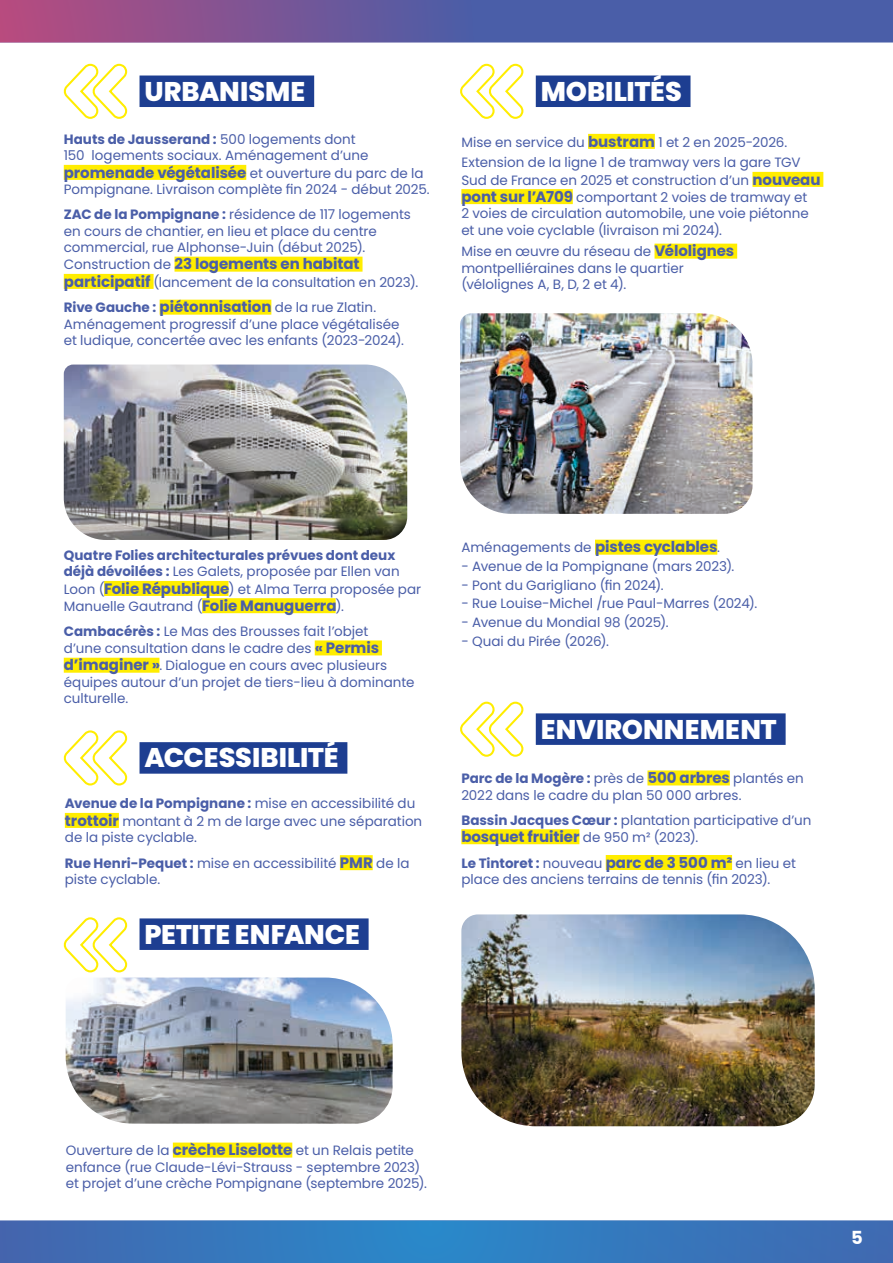
<style>
.page{position:relative;width:893px;height:1263px;background:#fff}
.page>*{position:absolute;margin:0;border:0;box-sizing:border-box;transform-origin:0 0}
.t1{font:800 27px "Poppins";letter-spacing:-.005em;color:#fff}
.t2{font:700 18px "Poppins";color:#fff}
.t3{font:700 15px "Poppins";letter-spacing:-.005em;color:#4a5ea8}
.t4{font:13.5px/16.8px "Poppins";color:#4a5ea8}
.s1{font-weight:700}
.s2{font-weight:700;font-size:15px}
.s3{font-weight:400;font-size:13.5px}
.s4{font-size:13.5px}
</style>
<div class="page">
<svg style="left:0;top:1220px;width:893px;height:43px;background:#3778bc"></svg>
<div style="left:0;top:0;width:893px;height:43px;background:#4a5ea8"></div>
<svg style="left:0;top:0;width:474px;height:43px;background:#825593"></svg>
<div style="left:64px;top:165px;width:182px;height:15px;background:#ffed00"></div>
<div style="left:175px;top:257px;width:188px;height:15px;background:#ffed00"></div>
<div style="left:64px;top:274px;width:90px;height:15px;background:#ffed00"></div>
<div style="left:160px;top:300px;width:111px;height:15px;background:#ffed00"></div>
<div style="left:104px;top:581px;width:124px;height:15px;background:#ffed00"></div>
<div style="left:202px;top:598px;width:134px;height:15px;background:#ffed00"></div>
<div style="left:315px;top:640px;width:67px;height:15px;background:#ffed00"></div>
<div style="left:64px;top:658px;width:95px;height:15px;background:#ffed00"></div>
<div style="left:588px;top:134px;width:67px;height:15px;background:#ffed00"></div>
<div style="left:752px;top:172px;width:71px;height:15px;background:#ffed00"></div>
<div style="left:461px;top:189px;width:112px;height:15px;background:#ffed00"></div>
<div style="left:654px;top:244px;width:83px;height:15px;background:#ffed00"></div>
<div style="left:595px;top:540px;width:122px;height:15px;background:#ffed00"></div>
<img style="left:460px;top:313px;width:292px;height:201px">
<img style="left:64px;top:365px;width:343px;height:175px">
<div style="left:140px;top:76px;width:174px;height:31px;background:#1d3e91"></div>
<svg style="left:63px;top:63px;width:65px;height:56px"></svg>
<div style="left:536px;top:76px;width:154px;height:31px;background:#1d3e91"></div>
<svg style="left:460px;top:63px;width:64px;height:56px"></svg>
<div style="left:65px;top:813px;width:54px;height:15px;background:#ffed00"></div>
<div style="left:340px;top:855px;width:33px;height:15px;background:#ffed00"></div>
<div style="left:140px;top:742px;width:207px;height:32px;background:#1d3e91"></div>
<svg style="left:63px;top:730px;width:65px;height:56px"></svg>
<div style="left:173px;top:1142px;width:119px;height:15px;background:#ffed00"></div>
<img style="left:66px;top:977px;width:327px;height:146px">
<div style="left:140px;top:918px;width:229px;height:32px;background:#1d3e91"></div>
<svg style="left:63px;top:917px;width:65px;height:56px"></svg>
<img style="left:461px;top:914px;width:354px;height:212px">
<div style="left:647px;top:770px;width:83px;height:15px;background:#ffed00"></div>
<div style="left:461px;top:829px;width:118px;height:15px;background:#ffed00"></div>
<div style="left:606px;top:855px;width:126px;height:15px;background:#ffed00"></div>
<div style="left:536px;top:713px;width:250px;height:32px;background:#1d3e91"></div>
<svg style="left:460px;top:701px;width:64px;height:56px"></svg>
<h1 class="t1" style="left:144px;top:76px;width:162px">URBANISME</h1>
<h1 class="t1" style="left:541px;top:76px;width:143px">MOBILITÉS</h1>
<p class="t4" style="left:64px;top:131px;width:367px"><span class="s1">Hauts de Jausserand :</span> 500 logements dont<br>150 logements sociaux. Aménagement d’une <span class="s2">promenade végétalisée</span> et ouverture du parc de la Pompignane. Livraison complète fin 2024 - début 2025.</p>
<p class="t4" style="left:64px;top:206px;width:349px"><span class="s1">ZAC de la Pompignane :</span> résidence de 117 logements en cours de chantier, en lieu et place du centre commercial, rue Alphonse-Juin (début 2025).</p>
<p class="t3" style="left:64px;top:255px;width:297px"><span class="s3">Construction de</span> 23 logements en habitat</p>
<p class="t4" style="left:64px;top:274px;width:356px"><span class="s2">participatif</span> (lancement de la consultation en 2023).</p>
<p class="t3" style="left:64px;top:298px;width:314px"><span class="s4">Rive Gauche :</span> piétonnisation <span class="s3">de la rue Zlatin.</span></p>
<p class="t4" style="left:64px;top:316px;width:342px">Aménagement progressif d’une place végétalisée et ludique, concertée avec les enfants (2023-2024).</p>
<p class="t4" style="left:461px;top:132px;width:341px;line-height:20.7px">Mise en service du <span class="s2">bustram</span> 1 et 2 en 2025-2026.<br>Extension de la ligne 1 de tramway vers la gare TGV</p>
<p class="t4" style="left:461px;top:172px;width:361px">Sud de France en 2025 et construction d’un <span class="s2">nouveau pont sur l’A709</span> comportant 2 voies de tramway et<br>2 voies de circulation automobile, une voie piétonne et une voie cyclable (livraison mi 2024).</p>
<p class="t4" style="left:461px;top:243px;width:274px">Mise en œuvre du réseau de <span class="s2">Vélolignes </span>montpelliéraines dans le quartier (vélolignes A, B, D, 2 et 4).</p>
<p class="t4" style="left:64px;top:547px;width:359px"><span class="s1">Quatre Folies architecturales prévues dont deux déjà dévoilées :</span> Les Galets, proposée par Ellen van Loon (<span class="s2">Folie République</span>) et Alma Terra proposée par Manuelle Gautrand (<span class="s2">Folie Manuguerra</span>).</p>
<p class="t4" style="left:64px;top:623px;width:352px"><span class="s1">Cambacérès :</span> Le Mas des Brousses fait l’objet<br>d’une consultation dans le cadre des <span class="s2">« Permis d’imaginer »</span>. Dialogue en cours avec plusieurs équipes autour d’un projet de tiers-lieu à dominante culturelle.</p>
<h1 class="t1" style="left:144px;top:742px;width:196px">ACCESSIBILITÉ</h1>
<p class="t4" style="left:65px;top:795px;width:359px"><span class="s1">Avenue de la Pompignane :</span> mise en accessibilité du <span class="s2">trottoir</span> montant à 2 m de large avec une séparation de la piste cyclable.</p>
<p class="t4" style="left:65px;top:855px;width:346px"><span class="s1">Rue Henri-Pequet :</span> mise en accessibilité <span class="s2">PMR</span> de la piste cyclable.</p>
<h1 class="t1" style="left:144px;top:918px;width:217px">PETITE ENFANCE</h1>
<p class="t4" style="left:461px;top:539px;width:260px">Aménagements de <span class="s2">pistes cyclables</span>.</p>
<p class="t4" style="left:461px;top:558px;width:275px">- Avenue de la Pompignane (mars 2023).</p>
<p class="t4" style="left:461px;top:577px;width:204px">- Pont du Garigliano (fin 2024).</p>
<p class="t4" style="left:461px;top:595px;width:297px">- Rue Louise-Michel /rue Paul-Marres (2024).</p>
<p class="t4" style="left:461px;top:614px;width:209px">- Avenue du Mondial 98 (2025).</p>
<p class="t4" style="left:461px;top:632px;width:149px">- Quai du Pirée (2026).</p>
<h1 class="t1" style="left:541px;top:713px;width:238px">ENVIRONNEMENT</h1>
<p class="t4" style="left:461px;top:770px;width:344px"><span class="s1">Parc de la Mogère :</span> près de <span class="s2">500 arbres</span> plantés en<br>2022 dans le cadre du plan 50 000 arbres.</p>
<p class="t4" style="left:461px;top:812px;width:351px"><span class="s1">Bassin Jacques Cœur :</span> plantation participative d’un</p>
<p class="t3" style="left:461px;top:828px;width:238px">bosquet fruitier <span class="s3">de 950 m² (2023).</span></p>
<p class="t4" style="left:461px;top:855px;width:336px"><span class="s1">Le Tintoret :</span> nouveau <span class="s2">parc de 3 500 m²</span> en lieu et place des anciens terrains de tennis (fin 2023).</p>
<p class="t4" style="left:66px;top:1142px;width:363px">Ouverture de la <span class="s2">crèche Liselotte</span> et un Relais petite enfance (rue Claude-Lévi-Strauss - septembre 2023) et projet d’une crèche Pompignane (septembre 2025).</p>
<h2 class="t2" style="left:851px;top:1227px;width:13px">5</h2>
</div>
